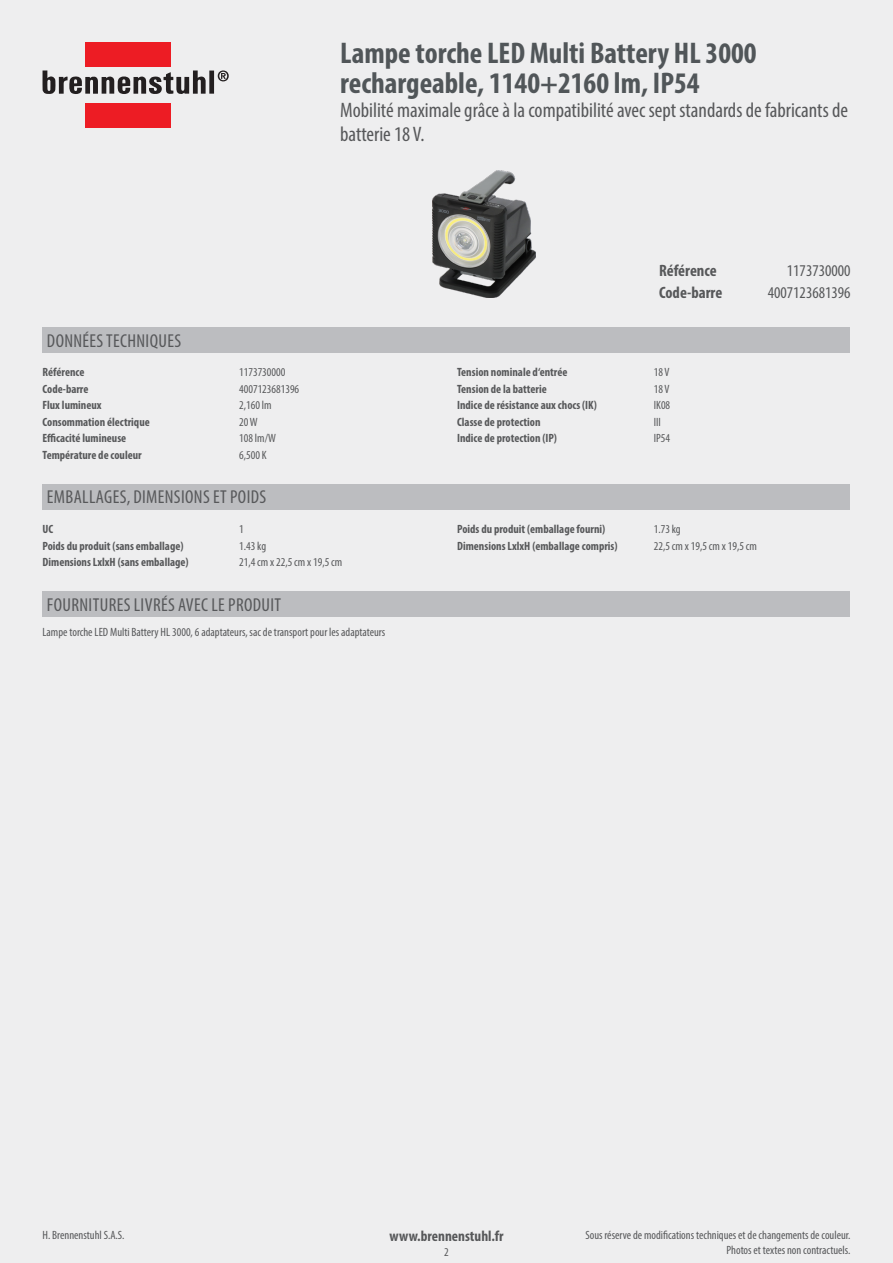
<style>
.page{position:relative;width:893px;height:1263px;background:#eeeeef}
.page>*{position:absolute;margin:0;border:0;box-sizing:border-box;transform-origin:0 0}
.t1{font:700 condensed 30px/30px "Myriad Pro";color:#515659}
.subtitle{font:condensed 21px/24px "Myriad Pro";color:#57585a}
.table_headline{font:condensed 18.75px "Myriad Pro";letter-spacing:.02em;color:#57585a}
.header_value{font:condensed 16.5px "Myriad Pro";color:#57585a}
.header_key{font:700 condensed 16.5px "Myriad Pro";color:#57585a}
.footer_middle{font:700 condensed 15px "Myriad Pro";color:#57585a}
.techdata_key{font:700 condensed 12px "Myriad Pro";color:#57585a}
.techdata_value{font:condensed 12px "Myriad Pro";color:#57585a}
.footer_right{font:condensed 12px/15px "Myriad Pro";color:#57585a;text-align:right}
.scope_of_delivery{font:condensed 12px "Myriad Pro";color:#57585a}
.footer_left{font:condensed 12px "Myriad Pro";color:#57585a}
.pageno{font:condensed 12px "Myriad Pro";color:#57585a}
</style>
<div class="page">
<div style="left:85px;top:43px;width:86px;height:24px;background:#ed1c24"></div>
<div style="left:85px;top:103px;width:86px;height:25px;background:#ed1c24"></div>
<div style="left:209px;top:71px;width:5px;height:23px;background:#231f20"></div>
<svg style="left:43px;top:70px;width:163px;height:24px"></svg>
<svg style="left:218px;top:70px;width:11px;height:11px"></svg>
<img style="left:432px;top:170px;width:103px;height:128px">
<div style="left:43px;top:327px;width:807px;height:26px;background:#bcbdc0"></div>
<div style="left:43px;top:484px;width:807px;height:26px;background:#bcbdc0"></div>
<div style="left:43px;top:592px;width:807px;height:25px;background:#bcbdc0"></div>
<p class="t1" style="left:340px;top:37px;width:418px">Lampe torche LED Multi Battery HL 3000 rechargeable, 1140+2160 lm, IP54</p>
<p class="subtitle" style="left:340px;top:98px;width:509px">Mobilité maximale grâce à la compatibilité avec sept standards de fabricants de batterie 18 V.</p>
<p class="table_headline" style="left:47px;top:329px;width:136px">DONNÉES TECHNIQUES</p>
<p class="techdata_key" style="left:43px;top:364px;width:43px">Référence</p>
<p class="techdata_value" style="left:239px;top:365px;width:48px">1173730000</p>
<p class="techdata_key" style="left:43px;top:381px;width:47px">Code-barre</p>
<p class="techdata_value" style="left:239px;top:381px;width:62px">4007123681396</p>
<p class="techdata_key" style="left:43px;top:398px;width:61px">Flux lumineux</p>
<p class="techdata_value" style="left:239px;top:398px;width:34px">2,160 lm</p>
<p class="techdata_key" style="left:43px;top:414px;width:109px">Consommation électrique</p>
<p class="techdata_value" style="left:239px;top:414px;width:20px">20 W</p>
<p class="techdata_key" style="left:43px;top:431px;width:85px">Efficacité lumineuse</p>
<p class="techdata_value" style="left:239px;top:431px;width:38px">108 lm/W</p>
<p class="techdata_key" style="left:43px;top:447px;width:101px">Température de couleur</p>
<p class="techdata_value" style="left:239px;top:448px;width:29px">6,500 K</p>
<p class="table_headline" style="left:47px;top:486px;width:221px">EMBALLAGES, DIMENSIONS ET POIDS</p>
<p class="techdata_key" style="left:43px;top:521px;width:12px">UC</p>
<p class="techdata_value" style="left:239px;top:522px;width:6px">1</p>
<p class="techdata_key" style="left:43px;top:538px;width:142px">Poids du produit (sans emballage)</p>
<p class="techdata_value" style="left:239px;top:538px;width:28px">1.43 kg</p>
<p class="techdata_key" style="left:43px;top:555px;width:148px">Dimensions LxlxH (sans emballage)</p>
<p class="techdata_value" style="left:239px;top:555px;width:105px">21,4 cm x 22,5 cm x 19,5 cm</p>
<p class="table_headline" style="left:47px;top:593px;width:236px">FOURNITURES LIVRÉS AVEC LE PRODUIT</p>
<p class="scope_of_delivery" style="left:43px;top:625px;width:344px">Lampe torche LED Multi Battery HL 3000, 6 adaptateurs, sac de transport pour les adaptateurs</p>
<p class="header_key" style="left:659px;top:261px;width:59px">Référence</p>
<p class="header_value" style="left:787px;top:261px;width:65px">1173730000</p>
<p class="header_key" style="left:659px;top:282px;width:65px">Code-barre</p>
<p class="header_value" style="left:768px;top:282px;width:84px">4007123681396</p>
<p class="techdata_key" style="left:457px;top:364px;width:112px">Tension nominale d‘entrée</p>
<p class="techdata_value" style="left:654px;top:365px;width:17px">18 V</p>
<p class="techdata_key" style="left:457px;top:381px;width:91px">Tension de la batterie</p>
<p class="techdata_value" style="left:654px;top:381px;width:17px">18 V</p>
<p class="techdata_key" style="left:457px;top:398px;width:141px">Indice de résistance aux chocs (IK)</p>
<p class="techdata_value" style="left:654px;top:398px;width:18px">IK08</p>
<p class="techdata_key" style="left:457px;top:414px;width:85px">Classe de protection</p>
<p class="techdata_value" style="left:654px;top:414px;width:9px">III</p>
<p class="techdata_key" style="left:457px;top:431px;width:101px">Indice de protection (IP)</p>
<p class="techdata_value" style="left:654px;top:431px;width:18px">IP54</p>
<p class="techdata_key" style="left:457px;top:521px;width:150px">Poids du produit (emballage fourni)</p>
<p class="techdata_value" style="left:654px;top:522px;width:28px">1.73 kg</p>
<p class="techdata_key" style="left:457px;top:538px;width:162px">Dimensions LxlxH (emballage compris)</p>
<p class="techdata_value" style="left:654px;top:538px;width:105px">22,5 cm x 19,5 cm x 19,5 cm</p>
<p class="footer_middle" style="left:389px;top:1227px;width:116px">www.brennenstuhl.fr</p>
<p class="pageno" style="left:444px;top:1245px;width:6px">2</p>
<p class="footer_left" style="left:43px;top:1228px;width:84px">H. Brennenstuhl S.A.S.</p>
<p class="footer_right" style="left:585px;top:1227px;width:267px">Sous réserve de modifications techniques et de changements de couleur.<br>Photos et textes non contractuels.</p>
</div>
